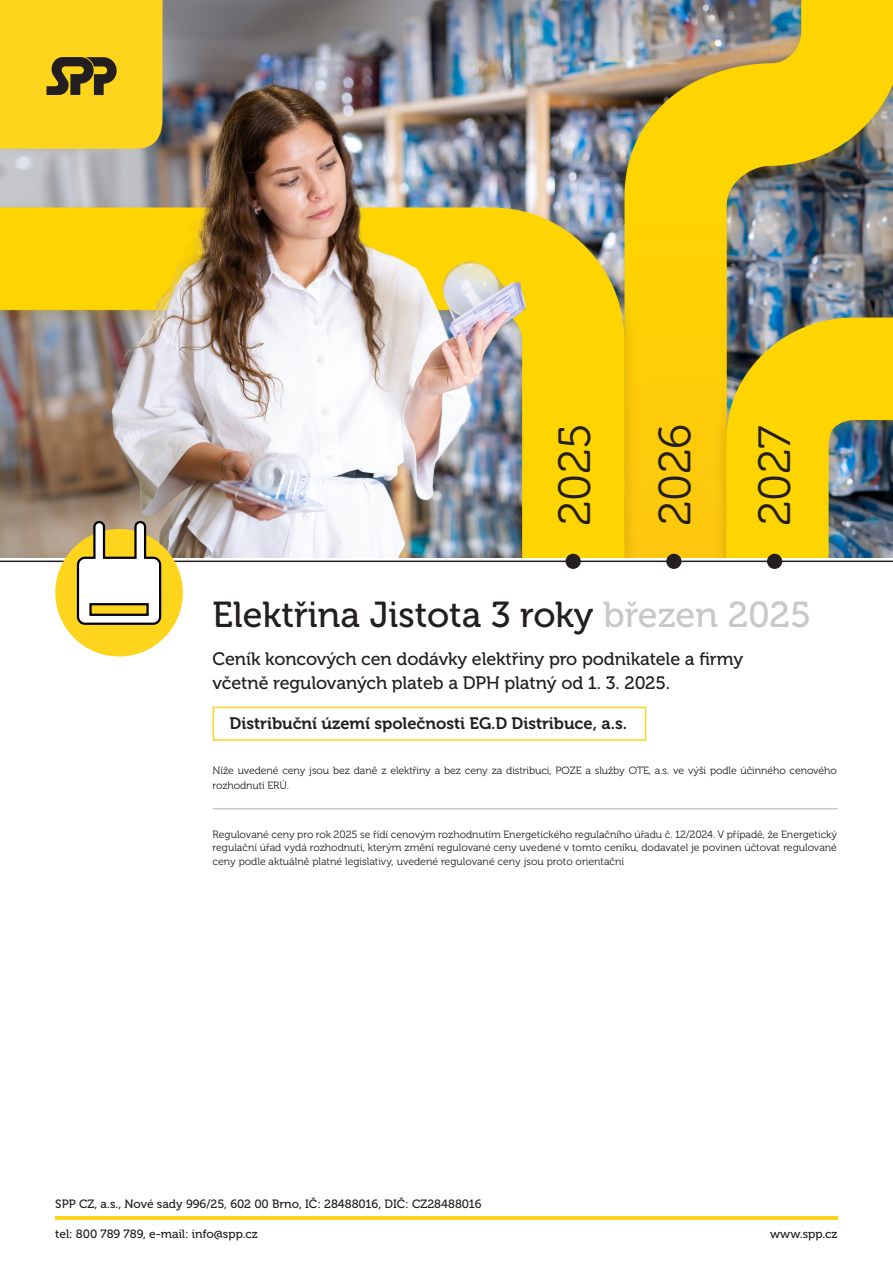
<style>
.page{position:relative;width:893px;height:1263px;background:#fff}
.page>*{position:absolute;margin:0;border:0;box-sizing:border-box;transform-origin:0 0}
.t1{font:45px "Museo 300";letter-spacing:-.005em;color:#231f20}
.t2{font:36px "Museo 500";color:#231f20}
.t3{font:18px/24px "Museo 500";letter-spacing:-.005em;color:#231f20}
.t4{font:16.5px "Museo 700";color:#231f20}
.t5{font:12px "Museo 500";color:#231f20}
.t6{font:10.5px/13.5px "Museo 300";letter-spacing:-.01em;color:#231f20}
.s1{color:#c7c8ca}
</style>
<div class="page">
<img style="left:0;top:0;width:893px;height:557px">
<svg style="left:0;top:0;width:163px;height:149px;background:#edc61e"></svg>
<hr style="left:55px;top:1216px;width:783px;height:3px;background:#fed41d">
<hr style="left:0;top:561px;width:893px;height:1px;background:#231f20">
<div style="left:566px;top:554px;width:15px;height:15px;background:#231f20;border-radius:50%"></div>
<div style="left:666px;top:554px;width:15px;height:15px;background:#231f20;border-radius:50%"></div>
<div style="left:767px;top:554px;width:15px;height:15px;background:#231f20;border-radius:50%"></div>
<div style="left:55px;top:529px;width:128px;height:127px;background:#fed41d;border-radius:50%"></div>
<svg style="left:76px;top:520px;width:86px;height:105px"></svg>
<div style="left:89px;top:603px;width:60px;height:13px;background:#fed41d;border:2px solid #000"></div>
<hr style="left:213px;top:808px;width:625px;height:1px;background:#c7c8ca">
<div style="left:213px;top:707px;width:433px;height:34px;border:2px solid #fed41d"></div>
<p class="t1" style="left:550px;top:526px;width:104px;rotate:-90deg">2025</p>
<p class="t1" style="left:651px;top:526px;width:104px;rotate:-90deg">2026</p>
<p class="t1" style="left:750px;top:526px;width:102px;rotate:-90deg">2027</p>
<p class="t2" style="left:213px;top:595px;width:600px">Elektřina Jistota 3 roky <span class="s1">březen 2025</span></p>
<p class="t3" style="left:213px;top:647px;width:532px">Ceník koncových cen dodávky elektřiny pro podnikatele a firmy včetně regulovaných plateb a DPH platný od 1. 3. 2025.</p>
<p class="t4" style="left:230px;top:714px;width:399px">Distribuční území společnosti EG.D Distribuce, a.s.</p>
<p class="t6" style="left:213px;top:763px;width:626px;line-height:15px">Níže uvedené ceny jsou bez daně z elektřiny a bez ceny za distribuci, POZE a služby OTE, a.s. ve výši podle účinného cenového rozhodnutí ERÚ.</p>
<p class="t6" style="left:213px;top:828px;width:626px;text-align:justify">Regulované ceny pro rok 2025 se řídí cenovým rozhodnutím Energetického regulačního úřadu č. 12/2024. V případě, že Energetický regulační úřad vydá rozhodnutí, kterým změní regulované ceny uvedené v tomto ceníku, dodavatel je povinen účtovat regulované ceny podle aktuálně platné legislativy, uvedené regulované ceny jsou proto orientační</p>
<p class="t5" style="left:55px;top:1197px;width:428px">SPP CZ, a.s., Nové sady 996/25, 602 00 Brno, IČ: 28488016, DIČ: CZ28488016</p>
<p class="t5" style="left:55px;top:1227px;width:204px">tel: 800 789 789, e-mail: info@spp.cz</p>
<p class="t5" style="left:770px;top:1227px;width:69px">www.spp.cz</p>
</div>
